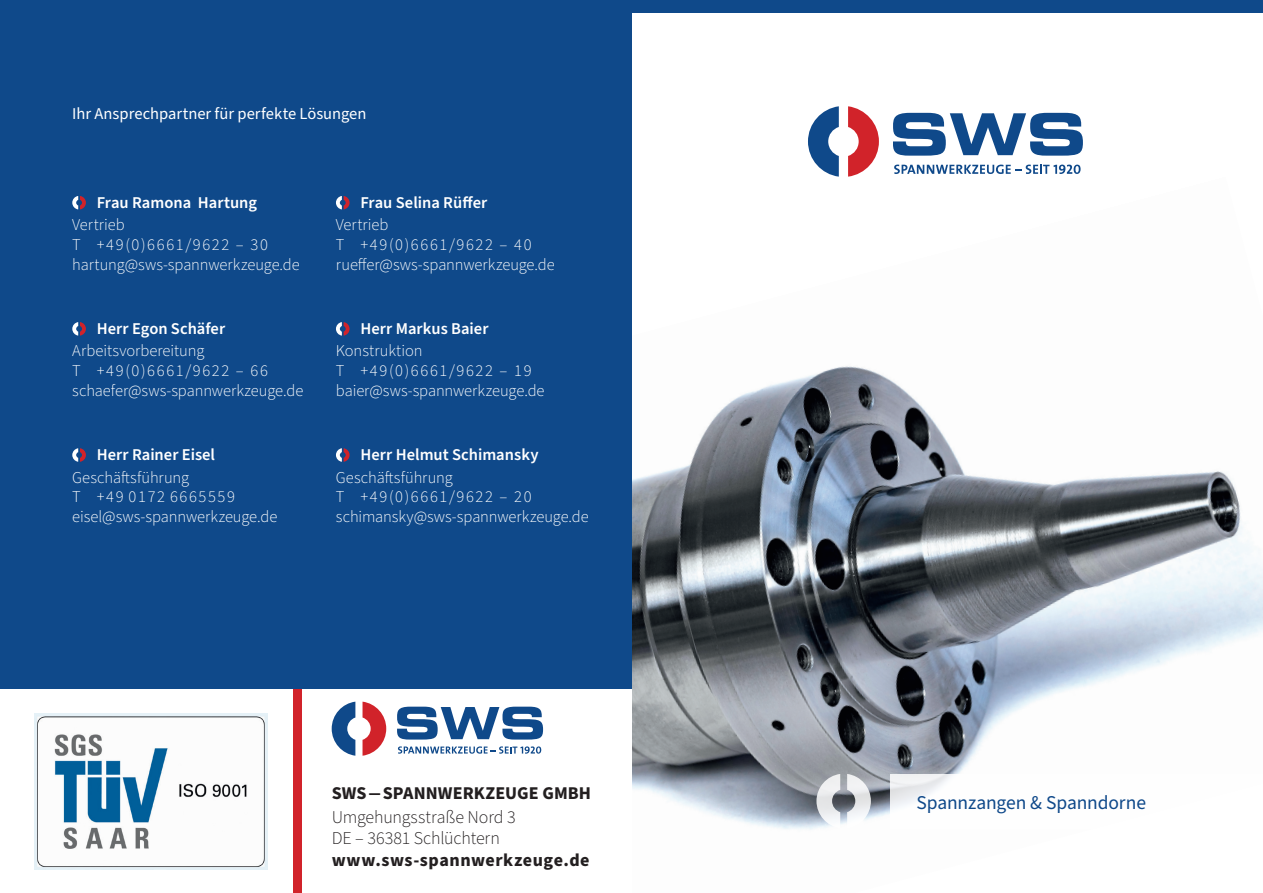
<style>
.page{position:relative;width:1263px;height:893px;background:#fff}
.page>*{position:absolute;margin:0;border:0;box-sizing:border-box;transform-origin:0 0}
.t1{font:19.5px "Source Sans Pro";letter-spacing:-.01em;color:#0f498a}
.t2{font:700 18px "Source Sans Pro";letter-spacing:.02em;color:#231f20}
.t3{font:300 18px/21.6px "Source Sans Pro";letter-spacing:-.01em;color:#231f20}
.t4{font:300 16.5px/19.8px "Source Sans Pro";color:#fff}
.t5{font:600 16.5px "Source Sans Pro";color:#fff}
.t6{font:16.5px "Source Sans Pro";color:#fff}
</style>
<div class="page">
<img style="left:631px;top:177px;width:632px;height:653px">
<div style="left:293px;top:680px;width:9px;height:213px;background:#d1232a"></div>
<svg style="left:808px;top:106px;width:31px;height:71px"></svg>
<svg style="left:893px;top:113px;width:190px;height:43px"></svg>
<svg style="left:894px;top:165px;width:186px;height:9px"></svg>
<svg style="left:848px;top:106px;width:31px;height:71px"></svg>
<div style="left:631px;top:0;width:632px;height:13px;background:#0f498a"></div>
<div style="left:0;top:0;width:631px;height:689px;background:#0f498a"></div>
<svg style="left:72px;top:196px;width:14px;height:13px"></svg>
<svg style="left:72px;top:322px;width:14px;height:14px"></svg>
<svg style="left:72px;top:448px;width:14px;height:14px"></svg>
<svg style="left:336px;top:196px;width:14px;height:13px"></svg>
<svg style="left:336px;top:322px;width:14px;height:14px"></svg>
<svg style="left:336px;top:448px;width:14px;height:14px"></svg>
<img style="left:34px;top:713px;width:233px;height:156px">
<div style="left:891px;top:774px;width:372px;height:54px;background:#fff"></div>
<svg style="left:816px;top:774px;width:24px;height:54px"></svg>
<svg style="left:847px;top:774px;width:24px;height:54px"></svg>
<svg style="left:332px;top:702px;width:23px;height:54px"></svg>
<svg style="left:397px;top:707px;width:146px;height:32px"></svg>
<svg style="left:398px;top:746px;width:143px;height:8px"></svg>
<svg style="left:362px;top:702px;width:24px;height:54px"></svg>
<p class="t6" style="left:72px;top:102px;width:296px">Ihr Ansprechpartner für perfekte Lösungen</p>
<p class="t5" style="left:97px;top:191px;width:162px">Frau Ramona Hartung</p>
<p class="t4" style="left:72px;top:215px;width:229px">Vertrieb<br>T +49(0)6661/9622 – 30 hartung@sws-spannwerkzeuge.de</p>
<p class="t5" style="left:97px;top:318px;width:130px">Herr Egon Schäfer</p>
<p class="t4" style="left:72px;top:341px;width:232px">Arbeitsvorbereitung<br>T +49(0)6661/9622 – 66 schaefer@sws-spannwerkzeuge.de</p>
<p class="t5" style="left:97px;top:444px;width:120px">Herr Rainer Eisel</p>
<p class="t4" style="left:72px;top:468px;width:207px">Geschäftsführung<br>T +49 0172 6665559 eisel@sws-spannwerkzeuge.de</p>
<p class="t5" style="left:360px;top:191px;width:128px">Frau Selina Rüffer</p>
<p class="t4" style="left:336px;top:215px;width:220px">Vertrieb<br>T +49(0)6661/9622 – 40 rueffer@sws-spannwerkzeuge.de</p>
<p class="t5" style="left:360px;top:318px;width:130px">Herr Markus Baier</p>
<p class="t4" style="left:336px;top:341px;width:210px">Konstruktion<br>T +49(0)6661/9622 – 19 baier@sws-spannwerkzeuge.de</p>
<p class="t5" style="left:360px;top:444px;width:180px">Herr Helmut Schimansky</p>
<p class="t4" style="left:336px;top:468px;width:254px">Geschäftsführung<br>T +49(0)6661/9622 – 20 schimansky@sws-spannwerkzeuge.de</p>
<p class="t2" style="left:332px;top:780px;width:261px">SWS — SPANNWERKZEUGE GMBH</p>
<p class="t3" style="left:332px;top:806px;width:186px">Umgehungsstraße Nord 3<br>DE – 36381 Schlüchtern</p>
<p class="t2" style="left:332px;top:847px;width:259px">www.sws-spannwerkzeuge.de</p>
<p class="t1" style="left:916px;top:789px;width:231px">Spannzangen &amp; Spanndorne</p>
</div>
